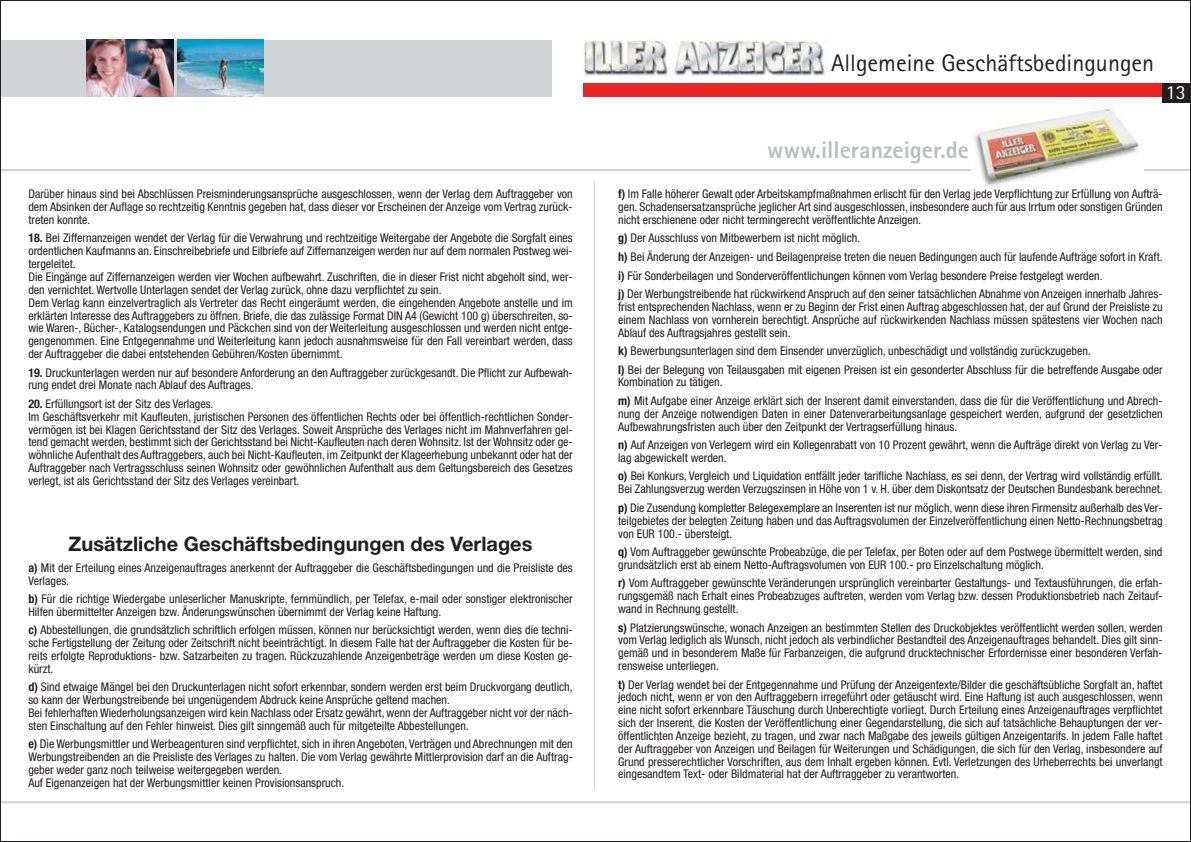
<style>
.page{position:relative;width:1191px;height:842px;background:#fff}
.page>*{position:absolute;margin:0;border:0;box-sizing:border-box;transform-origin:0 0}
.t1{font:24px "Rotis Sans Serif";color:#231f20}
.t2{font:800 24px "Rotis Sans Serif";color:#bcbec0}
.t3{font:700 20px "Helvetica Neue";color:#231f20}
.t4{font:20px "Rotis Sans Serif";color:#fff}
.t5{font:condensed 12px/12.8px "Helvetica Neue";color:#231f20}
.s1{font-weight:700}
</style>
<div class="page">
<img style="left:584px;top:40px;width:241px;height:38px">
<div style="left:583px;top:83px;width:608px;height:13px;background:#ea2622"></div>
<div style="left:1162px;top:83px;width:29px;height:20px;background:#231f20"></div>
<div style="left:0;top:40px;width:551px;height:56px;background:#d1d3d4"></div>
<hr style="left:0;top:169px;width:1191px;height:2px;background:#d1d3d4">
<hr style="left:0;top:801px;width:1191px;height:2px;background:#d1d3d4">
<img style="left:972px;top:107px;width:171px;height:80px">
<img style="left:87px;top:40px;width:86px;height:56px">
<hr style="left:594px;top:181px;width:1px;height:607px;background:#d1d3d4">
<img style="left:178px;top:40px;width:85px;height:56px">
<p class="t5" style="left:28px;top:189px;width:546px;text-align:justify">Darüber hinaus sind bei Abschlüssen Preisminderungsansprüche ausgeschlossen, wenn der Verlag dem Auftraggeber von dem Absinken der Auflage so rechtzeitig Kenntnis gegeben hat, dass dieser vor Erscheinen der Anzeige vom Vertrag zurück&shy;treten konnte.</p>
<p class="t5" style="left:28px;top:233px;width:546px"><span class="s1">18.</span> Bei Ziffernanzeigen wendet der Verlag für die Verwahrung und rechtzeitige Weitergabe der Angebote die Sorgfalt eines ordentlichen Kaufmanns an. Einschreibebriefe und Eilbriefe auf Ziffernanzeigen werden nur auf dem normalen Postweg wei&shy;tergeleitet.<br>Die Eingänge auf Ziffernanzeigen werden vier Wochen aufbewahrt. Zuschriften, die in dieser Frist nicht abgeholt sind, wer&shy;den vernichtet. Wertvolle Unterlagen sendet der Verlag zurück, ohne dazu verpflichtet zu sein.<br>Dem Verlag kann einzelvertraglich als Vertreter das Recht eingeräumt werden, die eingehenden Angebote anstelle und im erklärten Interesse des Auftraggebers zu öffnen. Briefe, die das zulässige Format DIN A4 (Gewicht 100 g) überschreiten, so&shy;wie Waren-, Bücher-, Katalogsendungen und Päckchen sind von der Weiterleitung ausgeschlossen und werden nicht entge&shy;gengenommen. Eine Entgegennahme und Weiterleitung kann jedoch ausnahmsweise für den Fall vereinbart werden, dass der Auftraggeber die dabei entstehenden Gebühren/Kosten übernimmt.</p>
<p class="t5" style="left:28px;top:367px;width:546px"><span class="s1">19.</span> Druckunterlagen werden nur auf besondere Anforderung an den Auftraggeber zurückgesandt. Die Pflicht zur Aufbewah&shy;rung endet drei Monate nach Ablauf des Auftrages.</p>
<p class="t5" style="left:28px;top:398px;width:546px"><span class="s1">20.</span> Erfüllungsort ist der Sitz des Verlages.<br>Im Geschäftsverkehr mit Kaufleuten, juristischen Personen des öffentlichen Rechts oder bei öffentlich-rechtlichen Sonder&shy;vermögen ist bei Klagen Gerichtsstand der Sitz des Verlages. Soweit Ansprüche des Verlages nicht im Mahnverfahren gel&shy;tend gemacht werden, bestimmt sich der Gerichtsstand bei Nicht-Kaufleuten nach deren Wohnsitz. Ist der Wohnsitz oder ge&shy;wöhnliche Aufenthalt des Auftraggebers, auch bei Nicht-Kaufleuten, im Zeitpunkt der Klageerhebung unbekannt oder hat der Auftraggeber nach Vertragsschluss seinen Wohnsitz oder gewöhnlichen Aufenthalt aus dem Geltungsbereich des Gesetzes verlegt, ist als Gerichtsstand der Sitz des Verlages vereinbart.</p>
<p class="t3" style="left:69px;top:537px;width:465px">Zusätzliche Geschäftsbedingungen des Verlages</p>
<p class="t5" style="left:28px;top:562px;width:546px"><span class="s1">a)</span> Mit der Erteilung eines Anzeigenauftrages anerkennt der Auftraggeber die Geschäftsbedingungen und die Preisliste des<br>Verlages.</p>
<p class="t5" style="left:28px;top:593px;width:546px"><span class="s1">b)</span> Für die richtige Wiedergabe unleserlicher Manuskripte, fernmündlich, per Telefax, e-mail oder sonstiger elektronischer<br>Hilfen übermittelter Anzeigen bzw. Änderungswünschen übernimmt der Verlag keine Haftung.</p>
<p class="t5" style="left:28px;top:625px;width:546px;text-align:justify"><span class="s1">c)</span> Abbestellungen, die grundsätzlich schriftlich erfolgen müssen, können nur berücksichtigt werden, wenn dies die techni&shy;sche Fertigstellung der Zeitung oder Zeitschrift nicht beeinträchtigt. In diesem Falle hat der Auftraggeber die Kosten für be&shy;reits erfolgte Reproduktions- bzw. Satzarbeiten zu tragen. Rückzuzahlende Anzeigenbeträge werden um diese Kosten ge&shy;kürzt.</p>
<p class="t5" style="left:28px;top:682px;width:546px"><span class="s1">d)</span> Sind etwaige Mängel bei den Druckunterlagen nicht sofort erkennbar, sondern werden erst beim Druckvorgang deutlich, so kann der Werbungstreibende bei ungenügendem Abdruck keine Ansprüche geltend machen.<br>Bei fehlerhaften Wiederholungsanzeigen wird kein Nachlass oder Ersatz gewährt, wenn der Auftraggeber nicht vor der näch&shy;sten Einschaltung auf den Fehler hinweist. Dies gilt sinngemäß auch für mitgeteilte Abbestellungen.</p>
<p class="t5" style="left:28px;top:739px;width:546px"><span class="s1">e)</span> Die Werbungsmittler und Werbeagenturen sind verpflichtet, sich in ihren Angeboten, Verträgen und Abrechnungen mit den Werbungstreibenden an die Preisliste des Verlages zu halten. Die vom Verlag gewährte Mittlerprovision darf an die Auftrag&shy;geber weder ganz noch teilweise weitergegeben werden.<br>Auf Eigenanzeigen hat der Werbungsmittler keinen Provisionsanspruch.</p>
<p class="t1" style="left:831px;top:55px;width:324px">Allgemeine Geschäftsbedingungen</p>
<p class="t4" style="left:1165px;top:85px;width:21px">13</p>
<p class="t2" style="left:767px;top:142px;width:203px">www.illeranzeiger.de</p>
<p class="t5" style="left:618px;top:189px;width:546px;text-align:justify"><span class="s1">f)</span> Im Falle höherer Gewalt oder Arbeitskampfmaßnahmen erlischt für den Verlag jede Verpflichtung zur Erfüllung von Aufträ&shy;gen. Schadensersatzansprüche jeglicher Art sind ausgeschlossen, insbesondere auch für aus Irrtum oder sonstigen Gründen nicht erschienene oder nicht termingerecht veröffentlichte Anzeigen.</p>
<p class="t5" style="left:618px;top:230px;width:546px;line-height:18.6px"><span class="s1">g)</span> Der Ausschluss von Mitbewerbern ist nicht möglich.<br><span class="s1">h)</span> Bei Änderung der Anzeigen- und Beilagenpreise treten die neuen Bedingungen auch für laufende Aufträge sofort in Kraft. <span class="s1">i)</span> Für Sonderbeilagen und Sonderveröffentlichungen können vom Verlag besondere Preise festgelegt werden.<br><span class="s1">j)</span> Der Werbungstreibende hat rückwirkend Anspruch auf den seiner tatsächlichen Abnahme von Anzeigen innerhalb Jahres-</p>
<p class="t5" style="left:618px;top:301px;width:546px;text-align:justify">frist entsprechenden Nachlass, wenn er zu Beginn der Frist einen Auftrag abgeschlossen hat, der auf Grund der Preisliste zu einem Nachlass von vornherein berechtigt. Ansprüche auf rückwirkenden Nachlass müssen spätestens vier Wochen nach Ablauf des Auftragsjahres gestellt sein.</p>
<p class="t5" style="left:618px;top:342px;width:546px;line-height:18.6px"><span class="s1">k)</span> Bewerbungsunterlagen sind dem Einsender unverzüglich, unbeschädigt und vollständig zurückzugeben.<br><span class="s1">l)</span> Bei der Belegung von Teilausgaben mit eigenen Preisen ist ein gesonderter Abschluss für die betreffende Ausgabe oder</p>
<p class="t5" style="left:618px;top:374px;width:546px;line-height:18.6px">Kombination zu tätigen.<br><span class="s1">m)</span> Mit Aufgabe einer Anzeige erklärt sich der Inserent damit einverstanden, dass die für die Veröffentlichung und Abrech-</p>
<p class="t5" style="left:618px;top:408px;width:546px">nung der Anzeige notwendigen Daten in einer Datenverarbeitungsanlage gespeichert werden, aufgrund der gesetzlichen<br>Aufbewahrungsfristen auch über den Zeitpunkt der Vertragserfüllung hinaus.</p>
<p class="t5" style="left:618px;top:439px;width:546px"><span class="s1">n)</span> Auf Anzeigen von Verlegern wird ein Kollegenrabatt von 10 Prozent gewährt, wenn die Aufträge direkt von Verlag zu Ver&shy;lag abgewickelt werden.</p>
<p class="t5" style="left:618px;top:471px;width:546px"><span class="s1">o)</span> Bei Konkurs, Vergleich und Liquidation entfällt jeder tarifliche Nachlass, es sei denn, der Vertrag wird vollständig erfüllt.<br>Bei Zahlungsverzug werden Verzugszinsen in Höhe von 1 v. H. über dem Diskontsatz der Deutschen Bundesbank berechnet.</p>
<p class="t5" style="left:618px;top:502px;width:546px;text-align:justify"><span class="s1">p)</span> Die Zusendung kompletter Belegexemplare an Inserenten ist nur möglich, wenn diese ihren Firmensitz außerhalb des Ver&shy;teilgebietes der belegten Zeitung haben und das Auftragsvolumen der Einzelveröffentlichung einen Netto-Rechnungsbetrag von EUR 100.- übersteigt.</p>
<p class="t5" style="left:618px;top:546px;width:546px"><span class="s1">q)</span> Vom Auftraggeber gewünschte Probeabzüge, die per Telefax, per Boten oder auf dem Postwege übermittelt werden, sind grundsätzlich erst ab einem Netto-Auftragsvolumen von EUR 100.- pro Einzelschaltung möglich.</p>
<p class="t5" style="left:618px;top:578px;width:546px;text-align:justify"><span class="s1">r)</span> Vom Auftraggeber gewünschte Veränderungen ursprünglich vereinbarter Gestaltungs- und Textausführungen, die erfah&shy;rungsgemäß nach Erhalt eines Probeabzuges auftreten, werden vom Verlag bzw. dessen Produktionsbetrieb nach Zeitauf&shy;wand in Rechnung gestellt.</p>
<p class="t5" style="left:618px;top:622px;width:546px;text-align:justify"><span class="s1">s)</span> Platzierungswünsche, wonach Anzeigen an bestimmten Stellen des Druckobjektes veröffentlicht werden sollen, werden vom Verlag lediglich als Wunsch, nicht jedoch als verbindlicher Bestandteil des Anzeigenauftrages behandelt. Dies gilt sinn&shy;gemäß und in besonderem Maße für Farbanzeigen, die aufgrund drucktechnischer Erfordernisse einer besonderen Verfah&shy;rensweise unterliegen.</p>
<p class="t5" style="left:618px;top:679px;width:546px;text-align:justify"><span class="s1">t)</span> Der Verlag wendet bei der Entgegennahme und Prüfung der Anzeigentexte/Bilder die geschäftsübliche Sorgfalt an, haftet jedoch nicht, wenn er von den Auftraggebern irregeführt oder getäuscht wird. Eine Haftung ist auch ausgeschlossen, wenn eine nicht sofort erkennbare Täuschung durch Unberechtigte vorliegt. Durch Erteilung eines Anzeigenauftrages verpflichtet sich der Inserent, die Kosten der Veröffentlichung einer Gegendarstellung, die sich auf tatsächliche Behauptungen der ver&shy;öffentlichten Anzeige bezieht, zu tragen, und zwar nach Maßgabe des jeweils gültigen Anzeigentarifs. In jedem Falle haftet der Auftraggeber von Anzeigen und Beilagen für Weiterungen und Schädigungen, die sich für den Verlag, insbesondere auf Grund presserechtlicher Vorschriften, aus dem Inhalt ergeben können. Evtl. Verletzungen des Urheberrechts bei unverlangt eingesandtem Text- oder Bildmaterial hat der Auftrraggeber zu verantworten.</p>
</div>
